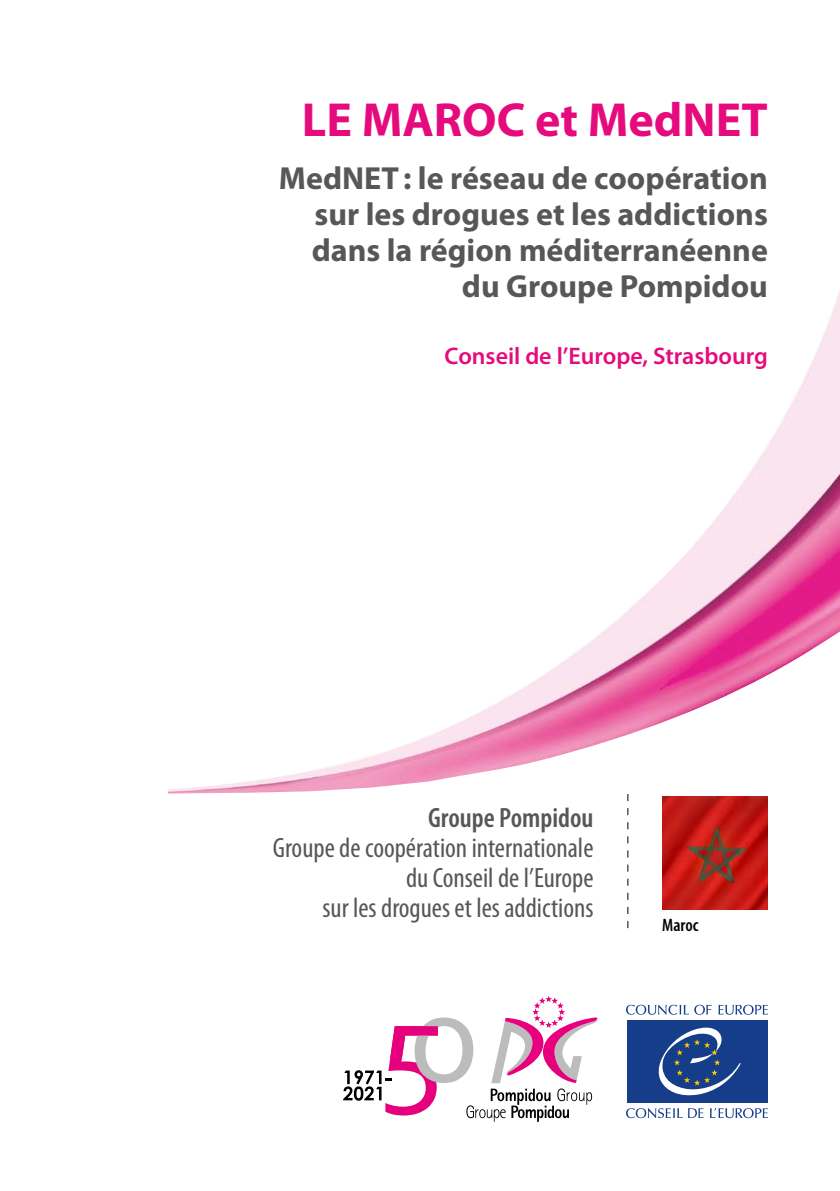
<style>
.page{position:relative;width:840px;height:1191px;background:#fff}
.page>*{position:absolute;margin:0;border:0;box-sizing:border-box;transform-origin:0 0}
.t1{font:700 48px "Myriad Pro";color:#e50b7d}
.t2{font:700 32px/36px "Myriad Pro";color:#575756;text-align:right}
.t3{font:condensed 28px/30px "Myriad Pro";color:#575756;text-align:right}
.t4{font:600 condensed 28px "Myriad Pro";color:#575756}
.t5{font:600 24px "Myriad Pro";color:#e50b7d}
.t6{font:600 condensed 18px "Myriad Pro";color:#000}
</style>
<div class="page">
<img style="left:168px;top:293px;width:671px;height:500px">
<img style="left:662px;top:797px;width:105px;height:112px">
<svg style="left:627px;top:794px;width:1px;height:134px"></svg>
<svg style="left:694px;top:1004px;width:17px;height:10px"></svg>
<svg style="left:718px;top:1004px;width:49px;height:10px"></svg>
<svg style="left:626px;top:1004px;width:62px;height:10px"></svg>
<svg style="left:710px;top:1108px;width:57px;height:10px"></svg>
<svg style="left:626px;top:1108px;width:77px;height:10px"></svg>
<div style="left:626px;top:1020px;width:141px;height:82px;background:#153d8a"></div>
<svg style="left:658px;top:1027px;width:82px;height:68px"></svg>
<svg style="left:343px;top:996px;width:255px;height:125px"></svg>
<h1 class="t1" style="left:302px;top:88px;width:467px">LE MAROC et MedNET</h1>
<p class="t2" style="left:279px;top:159px;width:490px">MedNET: le réseau de coopération sur les drogues et les addictions dans la région méditerranéenne du Groupe Pompidou</p>
<p class="t5" style="left:444px;top:341px;width:324px">Conseil de l’Europe, Strasbourg</p>
<p class="t4" style="left:428px;top:800px;width:167px">Groupe Pompidou</p>
<p class="t3" style="left:272px;top:832px;width:322px">Groupe de coopération internationale du Conseil de l’Europe<br>sur les drogues et les addictions</p>
<p class="t6" style="left:661px;top:913px;width:38px">Maroc</p>
</div>
